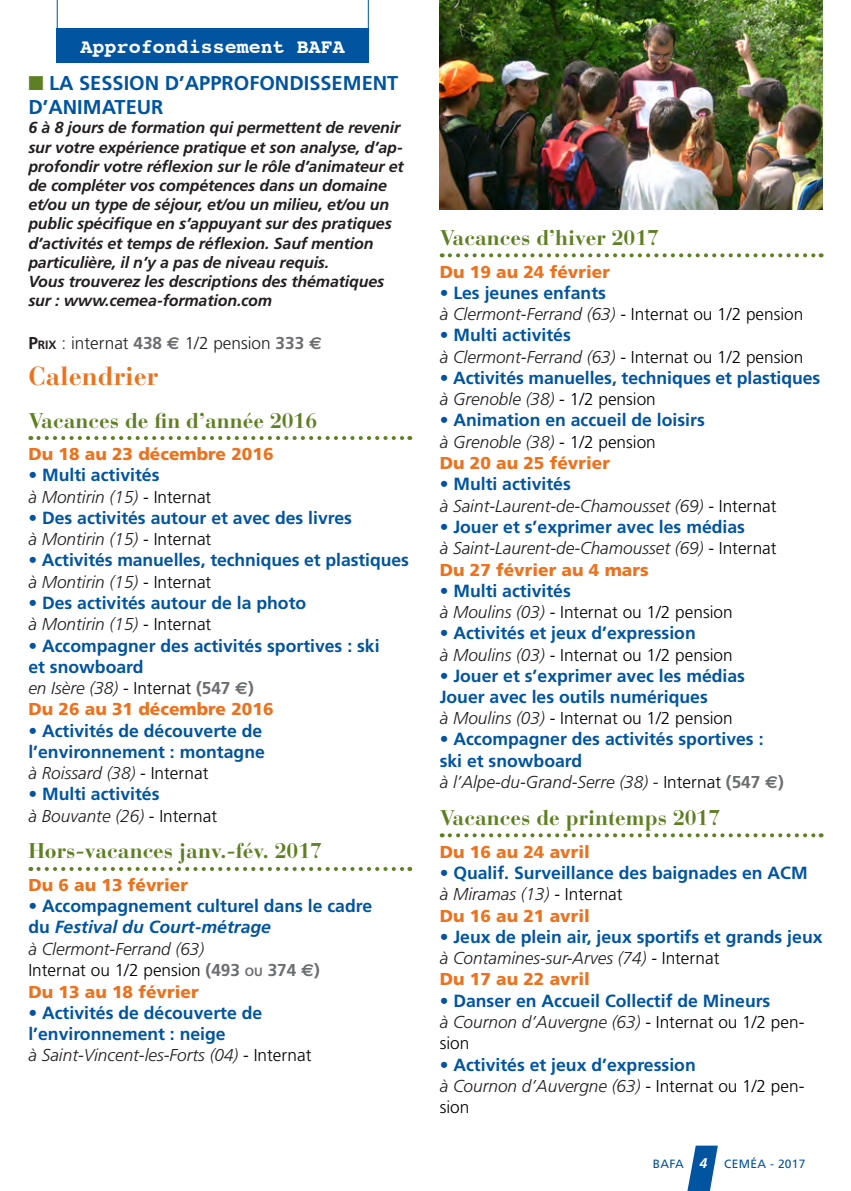
<style>
.page{position:relative;width:851px;height:1191px;background:#fff}
.page>*{position:absolute;margin:0;border:0;box-sizing:border-box;transform-origin:0 0}
.t1{font:700 26px "Bauer Bodoni";color:#eb731f}
.Vert_souligné_pointi{font:700 21.2px "Bauer Bodoni";color:#5f7f23}
.Titre_CAP_bleu{font:700 20px/24px "Frutiger";color:#01549f}
.t2{font:700 20px "Courier";color:#fff}
.Intitulé_stage_bleu{font:700 17.6px/21.2px "Frutiger";color:#01549f}
.Lieu{font:italic 300 17.2px/21.4px "Frutiger";color:#231f20}
.Date_orange_frutiger{font:900 17.2px "Frutiger";color:#eb731f}
.Lieu-2{font:300 17.2px "Frutiger";color:#000}
.t3{font:300 17.2px "Frutiger";color:#231f20}
.Km_Stage__à_jeter{font:300 17.2px "Frutiger";color:#000}
.Date_orange_frutiger-2{font:italic 300 17.2px "Frutiger";color:#231f20}
.t4{font:italic 700 16px/19.2px "Frutiger";letter-spacing:-.01em;color:#231f20}
.t5{font:italic 700 14px "Frutiger";color:#fff}
.t6{font:12px "Frutiger";letter-spacing:.025em;color:#01549f}
.s1{color:#5f7f23}
.s2{font-weight:700}
.s3{font-weight:700;font-size:12px}
.s4{font-weight:700;color:#6c6d70}
.s5{font-family:"Euro Sans";font-weight:700;color:#6c6d70}
.s6{font-style:normal;color:#000}
.s7{font-weight:700;font-style:normal;color:#6c6d70}
.s8{font-family:"Euro Sans";font-weight:700;font-style:normal;color:#6c6d70}
.s9{font-style:italic}
.s10{font-weight:700;font-size:12px;color:#6c6d70}
.s11{font-style:italic;color:#231f20}
</style>
<div class="page">
<div style="left:57px;top:28px;width:312px;height:34px;background:#01549f"></div>
<hr style="left:57px;top:0;width:1px;height:62px;background:#01549f">
<hr style="left:368px;top:0;width:1px;height:62px;background:#01549f">
<svg style="left:687px;top:1145px;width:30px;height:46px"></svg>
<svg style="left:38px;top:436px;width:372px;height:4px"></svg>
<svg style="left:38px;top:867px;width:372px;height:4px"></svg>
<svg style="left:449px;top:253px;width:372px;height:4px"></svg>
<svg style="left:449px;top:833px;width:372px;height:4px"></svg>
<img style="left:439px;top:0;width:383px;height:210px">
<p class="t2" style="left:81px;top:31px;width:266px">Approfondissement BAFA</p>
<p class="Titre_CAP_bleu" style="left:28px;top:71px;width:371px"><span class="s1">■</span> LA SESSION D’APPROFONDISSEMENT<br>D’ANIMATEUR</p>
<p class="t4" style="left:28px;top:118px;width:377px">6 à 8 jours de formation qui permettent de revenir sur votre expérience pratique et son analyse, d’ap&shy;profondir votre réflexion sur le rôle d’animateur et de compléter vos compétences dans un domaine et/ou un type de séjour, et/ou un milieu, et/ou un public spécifique en s’appuyant sur des pratiques d’activités et temps de réflexion. Sauf mention particulière, il n’y a pas de niveau requis.</p>
<p class="t4" style="left:28px;top:272px;width:357px">Vous trouverez les descriptions des thématiques</p>
<p class="t4" style="left:28px;top:291px;width:245px">sur : www.cemea-formation.com</p>
<p class="t3" style="left:28px;top:333px;width:295px"><span class="s2">P</span><span class="s3">RIX</span> : internat <span class="s4">438</span> <span class="s5">E</span> 1/2 pension <span class="s4">333</span> <span class="s5">E</span></p>
<p class="t1" style="left:28px;top:360px;width:132px">Calendrier</p>
<p class="Vert_souligné_pointi" style="left:28px;top:407px;width:290px">Vacances de fin d’année 2016</p>
<p class="Date_orange_frutiger" style="left:28px;top:444px;width:246px">Du 18 au 23 décembre 2016</p>
<p class="Intitulé_stage_bleu" style="left:28px;top:464px;width:133px">• Multi activités</p>
<p class="Lieu" style="left:28px;top:486px;width:184px">à Montirin (15) <span class="s6">- Internat</span></p>
<p class="Intitulé_stage_bleu" style="left:28px;top:507px;width:325px">• Des activités autour et avec des livres</p>
<p class="Lieu" style="left:28px;top:528px;width:184px">à Montirin (15) <span class="s6">- Internat</span></p>
<p class="Intitulé_stage_bleu" style="left:28px;top:549px;width:382px">• Activités manuelles, techniques et plastiques</p>
<p class="Lieu" style="left:28px;top:571px;width:184px">à Montirin (15) <span class="s6">- Internat</span></p>
<p class="Intitulé_stage_bleu" style="left:28px;top:592px;width:279px">• Des activités autour de la photo</p>
<p class="Lieu" style="left:28px;top:613px;width:184px">à Montirin (15) <span class="s6">- Internat</span></p>
<p class="Intitulé_stage_bleu" style="left:28px;top:634px;width:353px">• Accompagner des activités sportives : ski et snowboard</p>
<p class="Lieu" style="left:28px;top:677px;width:227px">en Isère (38) <span class="s6">- Internat</span> <span class="s7">(547</span> <span class="s8">E</span><span class="s7">)</span></p>
<p class="Date_orange_frutiger" style="left:28px;top:699px;width:246px">Du 26 au 31 décembre 2016</p>
<p class="Intitulé_stage_bleu" style="left:28px;top:719px;width:238px">• Activités de découverte de l’environnement : montagne</p>
<p class="Lieu" style="left:28px;top:762px;width:181px">à Roissard (38) <span class="s6">- Internat</span></p>
<p class="Intitulé_stage_bleu" style="left:28px;top:783px;width:133px">• Multi activités</p>
<p class="Date_orange_frutiger-2" style="left:28px;top:806px;width:190px">à Bouvante (26) <span class="s6">- Internat</span></p>
<p class="Vert_souligné_pointi" style="left:28px;top:838px;width:295px">Hors-vacances janv.-fév. 2017</p>
<p class="Date_orange_frutiger" style="left:28px;top:874px;width:161px">Du 6 au 13 février</p>
<p class="Intitulé_stage_bleu" style="left:28px;top:895px;width:345px">• Accompagnement culturel dans le cadre du <span class="s9">Festival du Court-métrage</span></p>
<p class="Lieu" style="left:28px;top:938px;width:177px">à Clermont-Ferrand (63)</p>
<p class="Km_Stage__à_jeter" style="left:28px;top:960px;width:293px">Internat ou 1/2 pension <span class="s4">(493</span> <span class="s10">OU</span> <span class="s4">374</span> <span class="s5">E</span><span class="s4">)</span></p>
<p class="Date_orange_frutiger" style="left:28px;top:981px;width:172px">Du 13 au 18 février</p>
<p class="Intitulé_stage_bleu" style="left:28px;top:1002px;width:235px">• Activités de découverte de l’environnement : neige</p>
<p class="Lieu" style="left:28px;top:1044px;width:284px">à Saint-Vincent-les-Forts (04) <span class="s6">- Internat</span></p>
<p class="Vert_souligné_pointi" style="left:439px;top:225px;width:221px">Vacances d’hiver 2017</p>
<p class="Date_orange_frutiger" style="left:439px;top:261px;width:172px">Du 19 au 24 février</p>
<p class="Intitulé_stage_bleu" style="left:439px;top:282px;width:168px">• Les jeunes enfants</p>
<p class="Lieu" style="left:439px;top:303px;width:365px">à Clermont-Ferrand (63) <span class="s6">- Internat ou 1/2 pension</span></p>
<p class="Intitulé_stage_bleu" style="left:439px;top:324px;width:133px">• Multi activités</p>
<p class="Lieu" style="left:439px;top:346px;width:365px">à Clermont-Ferrand (63) <span class="s6">- Internat ou 1/2 pension</span></p>
<p class="Intitulé_stage_bleu" style="left:439px;top:367px;width:382px">• Activités manuelles, techniques et plastiques</p>
<p class="Lieu" style="left:439px;top:388px;width:218px">à Grenoble (38) <span class="s6">- 1/2 pension</span></p>
<p class="Intitulé_stage_bleu" style="left:439px;top:409px;width:267px">• Animation en accueil de loisirs</p>
<p class="Lieu" style="left:439px;top:431px;width:218px">à Grenoble (38) <span class="s6">- 1/2 pension</span></p>
<p class="Date_orange_frutiger" style="left:439px;top:453px;width:172px">Du 20 au 25 février</p>
<p class="Intitulé_stage_bleu" style="left:439px;top:473px;width:133px">• Multi activités</p>
<p class="Lieu" style="left:439px;top:495px;width:338px">à Saint-Laurent-de-Chamousset (69) <span class="s6">- Internat</span></p>
<p class="Intitulé_stage_bleu" style="left:439px;top:516px;width:307px">• Jouer et s’exprimer avec les médias</p>
<p class="Lieu" style="left:439px;top:537px;width:338px">à Saint-Laurent-de-Chamousset (69) <span class="s6">- Internat</span></p>
<p class="Date_orange_frutiger" style="left:439px;top:559px;width:210px">Du 27 février au 4 mars</p>
<p class="Intitulé_stage_bleu" style="left:439px;top:580px;width:133px">• Multi activités</p>
<p class="Lieu-2" style="left:439px;top:602px;width:294px"><span class="s11">à Moulins (03)</span> - Internat ou 1/2 pension</p>
<p class="Intitulé_stage_bleu" style="left:439px;top:622px;width:257px">• Activités et jeux d’expression</p>
<p class="Lieu-2" style="left:439px;top:645px;width:294px"><span class="s11">à Moulins (03)</span> - Internat ou 1/2 pension</p>
<p class="Intitulé_stage_bleu" style="left:439px;top:665px;width:307px">• Jouer et s’exprimer avec les médias</p>
<p class="Intitulé_stage_bleu" style="left:439px;top:686px;width:269px">Jouer avec les outils numériques</p>
<p class="Lieu-2" style="left:439px;top:708px;width:294px"><span class="s11">à Moulins (03)</span> - Internat ou 1/2 pension</p>
<p class="Intitulé_stage_bleu" style="left:439px;top:728px;width:325px">• Accompagner des activités sportives : ski et snowboard</p>
<p class="Lieu" style="left:439px;top:771px;width:345px">à l’Alpe-du-Grand-Serre (38) - <span class="s6">Internat</span> <span class="s7">(547</span> <span class="s8">E</span><span class="s7">)</span></p>
<p class="Vert_souligné_pointi" style="left:439px;top:804px;width:282px">Vacances de printemps 2017</p>
<p class="Date_orange_frutiger" style="left:439px;top:841px;width:152px">Du 16 au 24 avril</p>
<p class="Intitulé_stage_bleu" style="left:439px;top:861px;width:369px">• Qualif. Surveillance des baignades en ACM</p>
<p class="Lieu" style="left:439px;top:883px;width:184px">à Miramas (13) <span class="s6">- Internat</span></p>
<p class="Date_orange_frutiger" style="left:439px;top:905px;width:152px">Du 16 au 21 avril</p>
<p class="Intitulé_stage_bleu" style="left:439px;top:925px;width:384px">• Jeux de plein air, jeux sportifs et grands jeux</p>
<p class="Lieu" style="left:439px;top:947px;width:281px">à Contamines-sur-Arves (74) <span class="s6">- Internat</span></p>
<p class="Date_orange_frutiger" style="left:439px;top:969px;width:152px">Du 17 au 22 avril</p>
<p class="Intitulé_stage_bleu" style="left:439px;top:989px;width:332px">• Danser en Accueil Collectif de Mineurs</p>
<p class="Lieu" style="left:439px;top:1011px;width:366px">à Cournon d’Auvergne (63) <span class="s6">- Internat ou 1/2 pen&shy;sion</span></p>
<p class="Intitulé_stage_bleu" style="left:439px;top:1053px;width:257px">• Activités et jeux d’expression</p>
<p class="Lieu" style="left:439px;top:1075px;width:366px">à Cournon d’Auvergne (63) <span class="s6">- Internat ou 1/2 pen&shy;sion</span></p>
<p class="t6" style="left:652px;top:1156px;width:33px">BAFA</p>
<p class="t6" style="left:724px;top:1156px;width:83px">CEMÉA - 2017</p>
<p class="t5" style="left:699px;top:1154px;width:9px">4</p>
</div>
